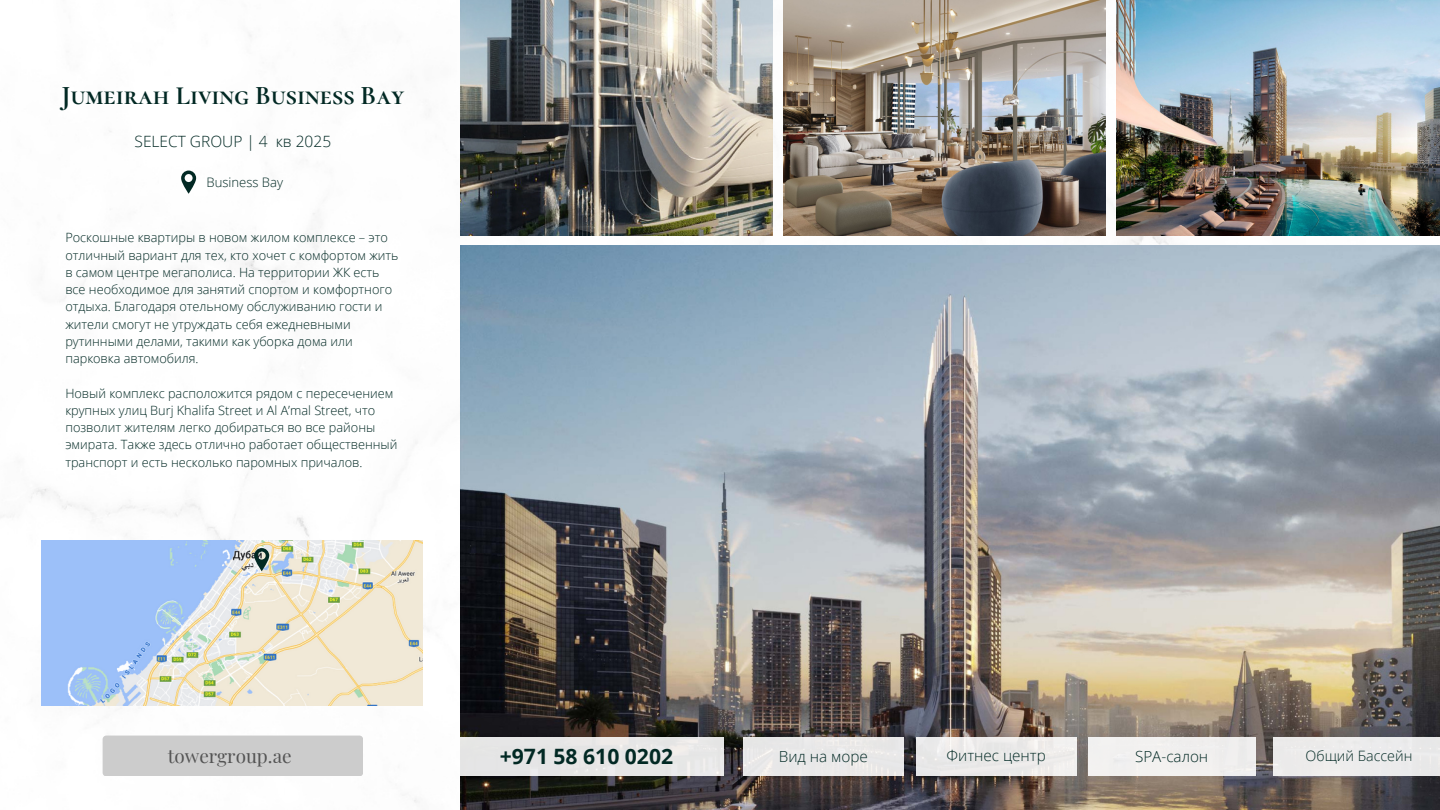
<style>
.page{position:relative;width:1440px;height:810px;background:#fff}
.page>*{position:absolute;margin:0;border:0;box-sizing:border-box;transform-origin:0 0}
.t1{font:700 26.4px "Cormorant SC";color:#022924}
.t2{font:700 21.1px "Open Sans";color:#022924}
.t3{font:18.9px "Playfair Display";color:#545454}
.t4{font:300 15.5px "Open Sans";color:#022924}
.t5{font:300 15.3px "Open Sans";color:#022924}
.t6{font:300 14.3px "Open Sans";color:#022924}
.t7{font:300 13.1px "Open Sans";color:#022924}
.t8{font:300 12.8px/17.2px "Open Sans";color:#022924}
</style>
<div class="page">
<img style="left:461px;top:246px;width:979px;height:564px">
<img style="left:461px;top:0;width:312px;height:236px">
<img style="left:783px;top:0;width:323px;height:236px">
<img style="left:1116px;top:0;width:324px;height:236px">
<div style="left:461px;top:737px;width:263px;height:39px;background:#e6e6e6"></div>
<div style="left:743px;top:737px;width:161px;height:39px;background:#e9e8e8"></div>
<div style="left:916px;top:737px;width:160px;height:39px;background:#ebeaea"></div>
<div style="left:1088px;top:737px;width:167px;height:39px;background:#f1f0ef"></div>
<div style="left:1273px;top:737px;width:167px;height:39px;background:#ecebeb"></div>
<div style="left:103px;top:736px;width:260px;height:40px;background:#ccc;border-radius:4px"></div>
<img style="left:41px;top:541px;width:381px;height:165px">
<svg style="left:254px;top:548px;width:15px;height:23px"></svg>
<svg style="left:181px;top:171px;width:15px;height:23px"></svg>
<h1 class="t1" style="left:62px;top:79px;width:344px">Jumeirah Living Business Bay</h1>
<p class="t4" style="left:135px;top:130px;width:198px">SELECT GROUP | 4 кв 2025</p>
<p class="t7" style="left:207px;top:173px;width:78px">Business Bay</p>
<p class="t8" style="left:65px;top:229px;width:335px">Роскошные квартиры в новом жилом комплексе – это отличный вариант для тех, кто хочет с комфортом жить в самом центре мегаполиса. На территории ЖК есть все необходимое для занятий спортом и комфортного отдыха. Благодаря отельному обслуживанию гости и жители смогут не утруждать себя ежедневными рутинными делами, такими как уборка дома или парковка автомобиля.</p>
<p class="t8" style="left:65px;top:384px;width:334px">Новый комплекс расположится рядом с пересечением крупных улиц Burj Khalifa Street и Al A’mal Street, что позволит жителям легко добираться во все районы эмирата. Также здесь отлично работает общественный транспорт и есть несколько паромных причалов.</p>
<h3 class="t3" style="left:168px;top:743px;width:125px">towergroup.ae</h3>
<h2 class="t2" style="left:500px;top:741px;width:175px">+971 58 610 0202</h2>
<p class="t5" style="left:779px;top:746px;width:91px">Вид на море</p>
<p class="t5" style="left:947px;top:745px;width:101px">Фитнес центр</p>
<p class="t5" style="left:1135px;top:746px;width:75px">SPA-салон</p>
<p class="t6" style="left:1306px;top:745px;width:108px">Общий Бассейн</p>
</div>
